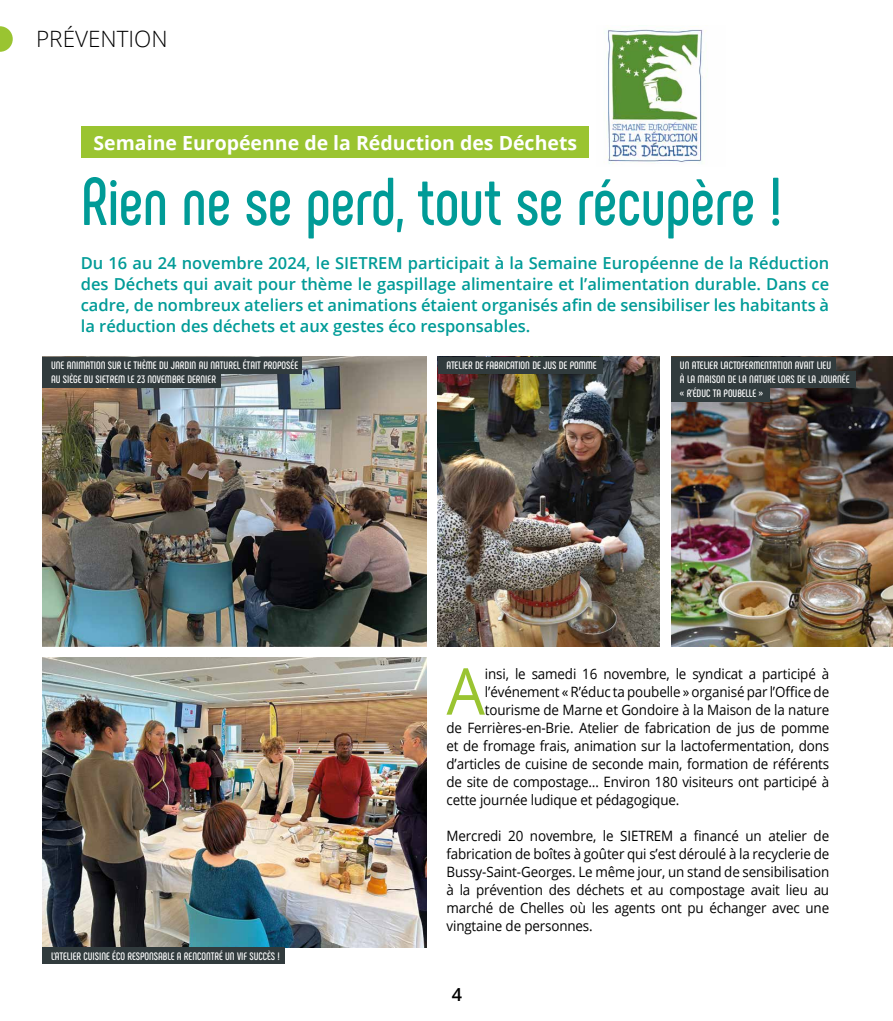
<style>
.page{position:relative;width:893px;height:1021px;background:#fff}
.page>*{position:absolute;margin:0;border:0;box-sizing:border-box;transform-origin:0 0}
.t1{font:700 67.5px "Phenomena";letter-spacing:-.005em;color:#009b97;scale:.92 1}
.t2{font:64.65px "Open Sans";color:#9ac431;scale:.94 1}
.t3{font:300 22.5px "Open Sans";color:#000}
.t4{font:700 19.5px "Open Sans";color:#fff}
.t5{font:600 18px "Open Sans";color:#000}
.t6{font:600 16.5px/21px "Open Sans";color:#009b97;text-align:justify}
.t7{font:14.25px/18px "Open Sans";letter-spacing:-.01em;color:#000;text-align:justify;scale:.94 1}
.t8{font:700 10.8px/14.1px "Phenomena";color:#fff}
</style>
<div class="page">
<svg style="left:0;top:26px;width:13px;height:26px"></svg>
<div style="left:81px;top:126px;width:507px;height:32px;background:#9ac431"></div>
<img style="left:43px;top:357px;width:384px;height:289px">
<img style="left:438px;top:357px;width:221px;height:289px">
<img style="left:671px;top:357px;width:222px;height:289px">
<img style="left:43px;top:657px;width:384px;height:290px">
<div style="left:43px;top:357px;width:259px;height:16px;background:#313b3d"></div>
<div style="left:438px;top:357px;width:164px;height:16px;background:#313b3d"></div>
<div style="left:671px;top:357px;width:165px;height:16px;background:#313b3d"></div>
<div style="left:43px;top:947px;width:242px;height:16px;background:#313b3d"></div>
<div style="left:43px;top:371px;width:178px;height:16px;background:#313b3d"></div>
<div style="left:671px;top:371px;width:184px;height:16px;background:#313b3d"></div>
<div style="left:671px;top:385px;width:99px;height:16px;background:#313b3d"></div>
<img style="left:606px;top:26px;width:100px;height:138px">
<h3 class="t3" style="left:36px;top:23px;width:133px">PRÉVENTION</h3>
<h3 class="t4" style="left:94px;top:129px;width:485px">Semaine Européenne de la Réduction des Déchets</h3>
<h1 class="t1" style="left:81px;top:160px;width:765px">Rien ne se perd, tout se récupère !</h1>
<p class="t6" style="left:81px;top:252px;width:750px">Du 16 au 24 novembre 2024, le SIETREM participait à la Semaine Européenne de la Réduction des Déchets qui avait pour thème le gaspillage alimentaire et l’alimentation durable. Dans ce cadre, de nombreux ateliers et animations étaient organisés afin de sensibiliser les habitants à la réduction des déchets et aux gestes éco responsables.</p>
<p class="t8" style="left:51px;top:358px;width:249px">UNE ANIMATION SUR LE THÈME DU JARDIN AU NATUREL ÉTAIT PROPOSÉE</p>
<p class="t8" style="left:446px;top:358px;width:152px">ATELIER DE FABRICATION DE JUS DE POMME</p>
<p class="t8" style="left:680px;top:358px;width:153px">UN ATELIER LACTOFERMENTATION AVAIT LIEU</p>
<p class="t8" style="left:51px;top:372px;width:167px">AU SIÈGE DU SIETREM LE 23 NOVEMBRE DERNIER</p>
<p class="t8" style="left:680px;top:372px;width:171px">À LA MAISON DE LA NATURE LORS DE LA JOURNÉE « R’ÉDUC TA POUBELLE »</p>
<p class="t8" style="left:51px;top:948px;width:230px">L’ATELIER CUISINE ÉCO RESPONSABLE A RENCONTRÉ UN VIF SUCCÈS !</p>
<h2 class="t2" style="left:446px;top:647px;width:42px">A</h2>
<p class="t7" style="left:485px;top:664px;width:368px">insi, le samedi 16 novembre, le syndicat a participé à</p>
<p class="t7" style="left:485px;top:682px;width:368px">l’événement « R’éduc ta poubelle » organisé par l’Office de</p>
<p class="t7" style="left:485px;top:700px;width:368px">tourisme de Marne et Gondoire à la Maison de la nature</p>
<p class="t7" style="left:446px;top:718px;width:409px">de Ferrières-en-Brie. Atelier de fabrication de jus de pomme</p>
<p class="t7" style="left:446px;top:736px;width:409px">et de fromage frais, animation sur la lactofermentation, dons</p>
<p class="t7" style="left:446px;top:754px;width:409px">d’articles de cuisine de seconde main, formation de référents</p>
<p class="t7" style="left:446px;top:772px;width:409px">de site de compostage… Environ 180 visiteurs ont participé à</p>
<p class="t7" style="left:446px;top:790px;width:249px">cette journée ludique et pédagogique.</p>
<p class="t7" style="left:446px;top:826px;width:409px">Mercredi 20 novembre, le SIETREM a financé un atelier de fabrication de boîtes à goûter qui s’est déroulé à la recyclerie de Bussy-Saint-Georges. Le même jour, un stand de sensibilisation à la prévention des déchets et au compostage avait lieu au marché de Chelles où les agents ont pu échanger avec une vingtaine de personnes.</p>
<p class="t5" style="left:452px;top:981px;width:12px">4</p>
</div>
